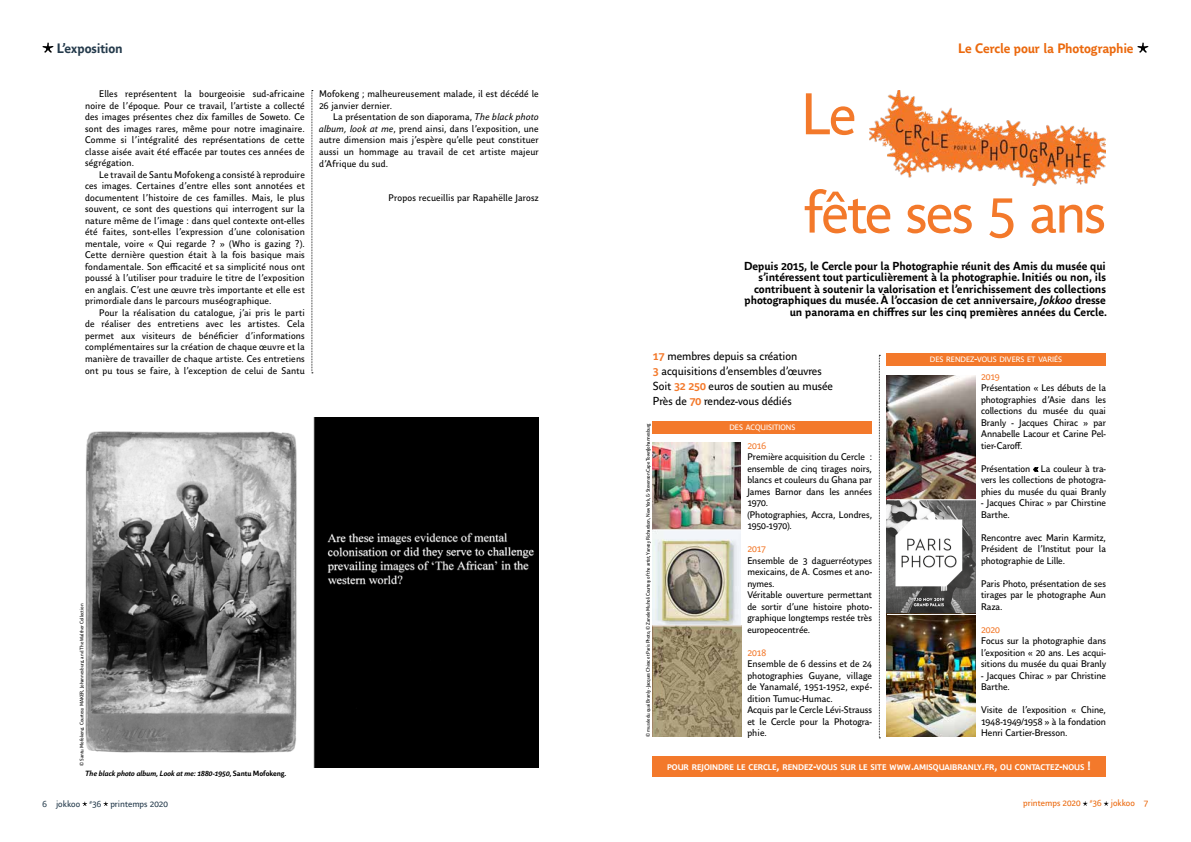
<style>
.page{position:relative;width:1191px;height:842px;background:#fff}
.page>*{position:absolute;margin:0;border:0;box-sizing:border-box;transform-origin:0 0}
.t1{font:58px "Parisine Office Std";letter-spacing:-.025em;color:#f3792b}
.t2{font:700 13.5px "Parisine Office Std";letter-spacing:-.01em;color:#eb690e}
.t3{font:700 13.5px "Parisine Office Std";letter-spacing:-.01em;color:#253b4c}
.t4{font:700 11.5px/11.5px "Parisine Office Std";color:#000;text-align:right}
.t5{font:11.5px/15.2px "Parisine Office Std";color:#000}
.t6{font:9.5px/11.5px "Parisine Office Std";letter-spacing:.005em;color:#000;text-align:justify}
.t7{font:9.5px "Parisine Office Std";letter-spacing:-.005em;color:#f3792b}
.t8{font:9px "Parisine Office Std";letter-spacing:.005em;color:#253b4c}
.t9{font:9px "Parisine Office Std";letter-spacing:.005em;color:#eb690e}
.t10{font:700 8.1px "Parisine Office Std";color:#fff}
.t11{font:7.7px "Parisine Office Std";color:#fff}
.t12{font:italic 700 7.5px "Parisine Office Std";letter-spacing:-.01em;color:#000}
.t13{font:5px "Parisine Office Std";letter-spacing:-.03em;color:#000}
.t14{font:5px "Parisine Office Std";letter-spacing:-.005em;color:#000}
.s1{font-style:italic}
.s2{font-style:normal}
.s3{font-weight:700;color:#f3792b}
.s4{font-size:11px}
.s5{font-size:11.5px}
</style>
<div class="page">
<svg style="left:82px;top:801px;width:5px;height:5px"></svg>
<svg style="left:103px;top:801px;width:5px;height:5px"></svg>
<svg style="left:312px;top:90px;width:1px;height:284px"></svg>
<svg style="left:43px;top:42px;width:10px;height:11px"></svg>
<img style="left:85px;top:417px;width:454px;height:350px">
<svg style="left:1082px;top:801px;width:5px;height:5px"></svg>
<svg style="left:1103px;top:801px;width:5px;height:5px"></svg>
<svg style="left:879px;top:355px;width:1px;height:384px"></svg>
<img style="left:652px;top:443px;width:89px;height:294px">
<svg style="left:1137px;top:42px;width:11px;height:11px"></svg>
<img style="left:869px;top:90px;width:236px;height:96px">
<div style="left:652px;top:422px;width:220px;height:12px;background:#f3792b"></div>
<div style="left:652px;top:756px;width:453px;height:21px;background:#f3792b"></div>
<hr style="left:647px;top:630px;width:93px;height:1px;background:#fff">
<div style="left:886px;top:354px;width:220px;height:12px;background:#f3792b"></div>
<hr style="left:652px;top:625px;width:90px;height:1px;background:#fff">
<hr style="left:652px;top:529px;width:90px;height:1px;background:#fff">
<img style="left:886px;top:375px;width:89px;height:362px">
<hr style="left:887px;top:499px;width:89px;height:1px;background:#fff">
<hr style="left:887px;top:614px;width:89px;height:1px;background:#fff">
<h2 class="t3" style="left:57px;top:40px;width:68px">L’exposition</h2>
<p class="t6" style="left:85px;top:88px;width:221px;text-indent:14px">Elles représentent la bourgeoisie sud-africaine noire de l’époque. Pour ce travail, l’artiste a collecté des images présentes chez dix familles de Soweto. Ce sont des images rares, même pour notre imaginaire.<br>Comme si l’intégralité des représentations de cette classe aisée avait été effacée par toutes ces années de ségrégation.</p>
<p class="t6" style="left:85px;top:169px;width:221px;text-indent:14px">Le travail de Santu Mofokeng a consisté à reproduire ces images. Certaines d’entre elles sont annotées et documentent l’histoire de ces familles. Mais, le plus souvent, ce sont des questions qui interrogent sur la nature même de l’image : dans quel contexte ont-elles été faites, sont-elles l’expression d’une colonisation mentale, voire « Qui regarde ? » (Who is gazing ?).<br>Cette dernière question était à la fois basique mais fondamentale. Son efficacité et sa simplicité nous ont poussé à l’utiliser pour traduire le titre de l’exposition en anglais. C’est une œuvre très importante et elle est primordiale dans le parcours muséographique.</p>
<p class="t6" style="left:85px;top:307px;width:221px;text-indent:14px">Pour la réalisation du catalogue, j’ai pris le parti de réaliser des entretiens avec les artistes. Cela permet aux visiteurs de bénéficier d’informations complémentaires sur la création de chaque œuvre et la manière de travailler de chaque artiste. Ces entretiens ont pu tous se faire, à l’exception de celui de Santu</p>
<p class="t6" style="left:319px;top:89px;width:221px">Mofokeng ; malheureusement malade, il est décédé le<br>26 janvier dernier.</p>
<p class="t6" style="left:319px;top:112px;width:221px;text-indent:14px">La présentation de son diaporama, <span class="s1">The black photo album, look at me</span>, prend ainsi, dans l’exposition, une autre dimension mais j’espère qu’elle peut constituer aussi un hommage au travail de cet artiste majeur d’Afrique du sud.</p>
<p class="t6" style="left:388px;top:192px;width:152px">Propos recueillis par Rapahëlle Jarosz</p>
<p class="t14" style="left:79px;top:766px;width:164px;rotate:-90deg">© Santu Mofokeng. Courtesy MAKER, Johannesburg, and The Walther Collection</p>
<p class="t12" style="left:85px;top:769px;width:203px">The black photo album, Look at me: 1880-1950<span class="s2">, Santu Mofokeng.</span></p>
<p class="t8" style="left:43px;top:798px;width:127px">6 jokkoo <sup>#</sup>36 printemps 2020</p>
<h1 class="t1" style="left:801px;top:80px;width:57px">Le</h1>
<h2 class="t2" style="left:958px;top:40px;width:177px">Le Cercle pour la Photographie</h2>
<h1 class="t1" style="left:804px;top:178px;width:303px">fête ses 5 ans</h1>
<p class="t4" style="left:744px;top:260px;width:364px">Depuis 2015, le Cercle pour la Photographie réunit des Amis du musée qui s’intéressent tout particulièrement à la photographie. Initiés ou non, ils contribuent à soutenir la valorisation et l’enrichissement des collections photographiques du musée. À l’occasion de cet anniversaire, <span class="s1">Jokkoo</span> dresse un panorama en chiffres sur les cinq premières années du Cercle.</p>
<p class="t5" style="left:653px;top:348px;width:182px"><span class="s3">17</span> membres depuis sa création<br><span class="s3">3</span> acquisitions d’ensembles d’œuvres Soit <span class="s3">32 250</span> euros de soutien au musée Près de <span class="s3">70</span> rendez-vous dédiés</p>
<p class="t13" style="left:645px;top:737px;width:314px;rotate:-90deg">© musée du quai Branly - Jacques Chirac et Paris Photo, © Zanele Muholi Courtesy of the artist, Yancey Richardson, New York, &amp; Stevenson Cape Town/Johannesburg</p>
<p class="t11" style="left:729px;top:423px;width:67px">DES ACQUISITIONS</p>
<p class="t7" style="left:747px;top:440px;width:20px">2016</p>
<p class="t6" style="left:747px;top:451px;width:126px;text-align:left">Première acquisition du Cercle : ensemble de cinq tirages noirs, blancs et couleurs du Ghana par<br>James Barnor dans les années<br>1970.<br>(Photographies, Accra, Londres,<br>1950-1970).</p>
<p class="t7" style="left:747px;top:543px;width:20px">2017</p>
<p class="t6" style="left:747px;top:555px;width:126px;text-align:left">Ensemble de 3 daguerréotypes mexicains, de A. Cosmes et ano&shy;nymes.<br>Véritable ouverture permettant de sortir d’une histoire photo&shy;graphique longtemps restée très europeocentrée.</p>
<p class="t7" style="left:747px;top:647px;width:20px">2018</p>
<p class="t6" style="left:747px;top:658px;width:126px;text-align:left">Ensemble de 6 dessins et de 24 photographies Guyane, village de Yanamalé, 1951-1952, expé&shy;dition Tumuc-Humac.<br>Acquis par le Cercle Lévi-Strauss et le Cercle pour la Photogra&shy;phie.</p>
<p class="t11" style="left:930px;top:355px;width:134px">DES RENDEZ<span class="s4">-</span>VOUS DIVERS ET VARIÉS</p>
<p class="t7" style="left:981px;top:371px;width:20px">2019</p>
<p class="t6" style="left:981px;top:382px;width:126px">Présentation « Les débuts de la photographies d’Asie dans les collections du musée du quai Branly - Jacques Chirac » par Annabelle Lacour et Carine Pel&shy;tier-Caroff.</p>
<p class="t6" style="left:981px;top:463px;width:126px">Présentation « La couleur à tra&shy;vers les collections de photogra&shy;phies du musée du quai Branly</p>
<p class="t6" style="left:981px;top:497px;width:126px">- Jacques Chirac » par Chirstine<br>Barthe.</p>
<p class="t6" style="left:981px;top:532px;width:126px">Rencontre avec Marin Karmitz, Président de l’Institut pour la photographie de Lille.</p>
<p class="t6" style="left:981px;top:578px;width:126px">Paris Photo, présentation de ses tirages par le photographe Aun Raza.</p>
<p class="t7" style="left:981px;top:624px;width:20px">2020</p>
<p class="t6" style="left:981px;top:635px;width:126px">Focus sur la photographie dans l’exposition « 20 ans. Les acqui&shy;sitions du musée du quai Branly</p>
<p class="t6" style="left:981px;top:670px;width:126px">- Jacques Chirac » par Christine<br>Barthe.</p>
<p class="t6" style="left:981px;top:704px;width:126px">Visite de l’exposition « Chine, 1948-1949/1958 » à la fondation Henri Cartier-Bresson.</p>
<p class="t10" style="left:667px;top:762px;width:425px">POUR REJOINDRE LE CERCLE<span class="s5">,</span> RENDEZ<span class="s5">-</span>VOUS SUR LE SITE WWW<span class="s5">.</span>AMISQUAIBRANLY<span class="s5">.</span>FR<span class="s5">,</span> OU CONTACTEZ<span class="s5">-</span>NOUS <span class="s5">!</span></p>
<p class="t9" style="left:1023px;top:798px;width:127px">printemps 2020 <sup>#</sup>36 jokkoo 7</p>
</div>
